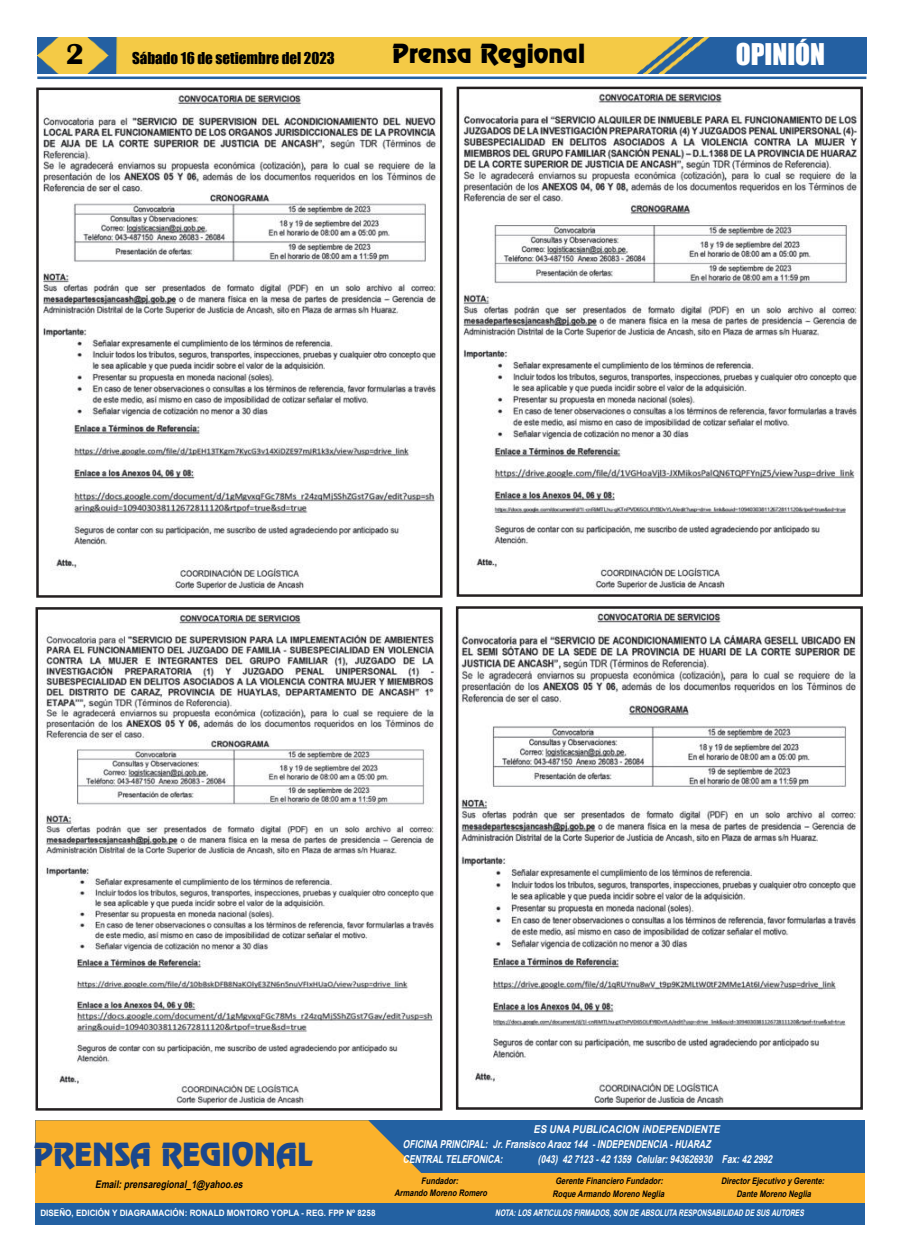
<style>
.page{position:relative;width:900px;height:1258px;background:#fff}
.page>*{position:absolute;margin:0;border:0;box-sizing:border-box;transform-origin:0 0}
.t1{font:700 30px "Britannic";color:#000}
.t2{font:28.75px "Renfrew Normal";color:#1c488c}
.t3{font:27.5px "Impact";color:#fff}
.t4{font:23.75px "Renfrew Normal";color:#000}
.t5{font:15px "Impact";color:#000}
.t6{font:italic 700 11px/15px "Arial";color:#fff;scale:.78 1}
.t7{font:italic 700 10.88px "Arial";color:#fff;scale:.89 1}
.t8{font:italic 700 10.5px "Arial";color:#000;scale:.83 1}
.t9{font:italic 700 9px/12.5px "Arial";color:#000;text-align:center;scale:.83 1}
.t10{font:italic 700 9px "Arial";color:#fff;scale:.74 1}
.t11{font:700 8.75px "Arial";color:#fff;scale:.93 1}
</style>
<div class="page">
<hr style="left:37px;top:77px;width:829px;height:2px;background:#2361a2">
<img style="left:37px;top:38px;width:829px;height:35px">
<div style="left:36px;top:1121px;width:829px;height:52px;background:#2361a2"></div>
<svg style="left:35px;top:1120px;width:415px;height:82px;background:#dca63c"></svg>
<div style="left:36px;top:1173px;width:829px;height:29px;background:#fbb22c"></div>
<div style="left:35px;top:1203px;width:830px;height:21px;background:#2361a2"></div>
<img style="left:41px;top:613px;width:396px;height:493px">
<div style="left:36px;top:607px;width:406px;height:504px;border:3px solid #231f20"></div>
<img style="left:43px;top:94px;width:396px;height:497px">
<div style="left:36px;top:88px;width:407px;height:510px;border:3px solid #231f20"></div>
<img style="left:460px;top:612px;width:398px;height:494px">
<div style="left:456px;top:606px;width:407px;height:504px;border:3px solid #231f20"></div>
<img style="left:463px;top:93px;width:396px;height:499px">
<div style="left:457px;top:87px;width:406px;height:510px;border:3px solid #231f20"></div>
<h1 class="t1" style="left:66px;top:38px;width:20px">2</h1>
<h3 class="t5" style="left:132px;top:50px;width:204px">Sábado 16 de setiembre del 2023</h3>
<h3 class="t4" style="left:392px;top:44px;width:194px">Prensa Regional</h3>
<h3 class="t3" style="left:736px;top:40px;width:91px">OPINIÓN</h3>
<h2 class="t2" style="left:34px;top:1142px;width:280px">PRENSA REGIONAL</h2>
<p class="t8" style="left:95px;top:1180px;width:181px">Email: prensaregional_ 1@yahoo.es</p>
<p class="t11" style="left:40px;top:1210px;width:362px">DISEÑO, EDICIÓN Y DIAGRAMACIÓN: RONALD MONTORO YOPLA - REG. FPP Nº 8258</p>
<p class="t7" style="left:534px;top:1125px;width:213px">ES UNA PUBLICACION iNDEPENDIENTE</p>
<p class="t6" style="left:403px;top:1138px;width:398px">OFICINA PRINCIPAL: Jr. Fransisco Araoz 144 - INDEPENDENCIA - HUARAZ<br>CENTRAL TELEFONICA:</p>
<p class="t6" style="left:538px;top:1153px;width:304px">(043) 42 7123 - 42 1359 Celular: 943626930 Fax: 42 2992</p>
<p class="t9" style="left:395px;top:1175px;width:115px">Fundador:<br>Armando Moreno Romero</p>
<p class="t9" style="left:552px;top:1176px;width:138px">Gerente Financiero Fundador:<br>Roque Armando Moreno Neglia</p>
<p class="t9" style="left:721px;top:1176px;width:128px">Director Ejecutivo y Gerente:<br>Dante Moreno Neglia</p>
<p class="t10" style="left:495px;top:1209px;width:421px">NOTA:LOS ARTICULOS FIRMADOS,SON DE ABSOLUTA RESPONSABILIDAD DE SUS AUTORES</p>
</div>
